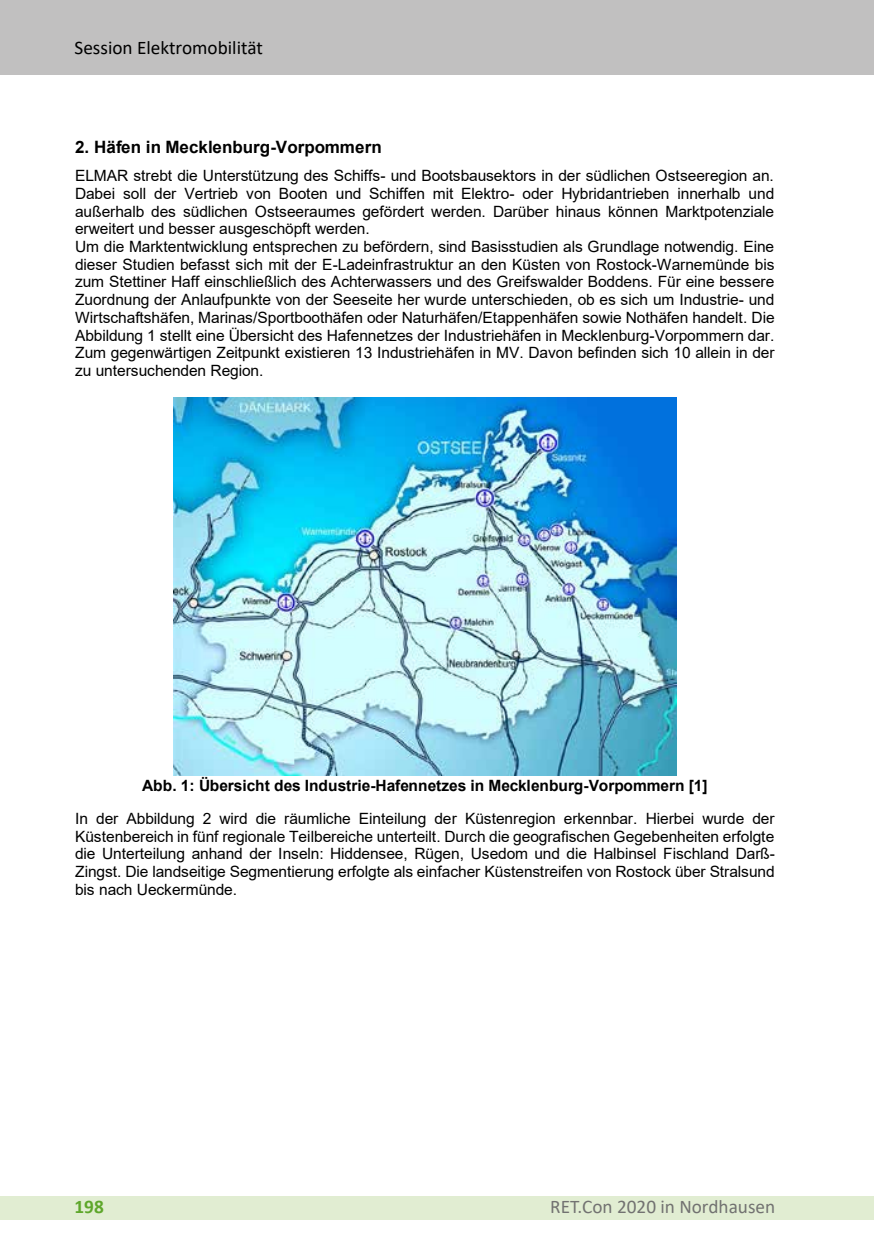
<style>
.page{position:relative;width:874px;height:1241px;background:#fff}
.page>*{position:absolute;margin:0;border:0;box-sizing:border-box;transform-origin:0 0}
.t1{font:19.25px "Calibri";color:#727271}
.t2{font:19.25px "Calibri";color:#000}
.t3{font:700 19.25px "Calibri";color:#5ea72b}
.t4{font:700 16.97px "Arial";color:#000}
.t5{font:15.58px/17.7px "Arial";letter-spacing:-.01em;color:#000}
.t6{font:700 15.58px "Arial";letter-spacing:-.01em;color:#000}
</style>
<div class="page">
<div style="left:0;top:1196px;width:873px;height:23px;background:#e1edd2"></div>
<div style="left:0;top:0;width:873px;height:74px;background:#c1c0c0"></div>
<img style="left:173px;top:397px;width:503px;height:378px">
<p class="t2" style="left:74px;top:34px;width:190px">Session Elektromobilität</p>
<p class="t4" style="left:75px;top:135px;width:308px">2. Häfen in Mecklenburg-Vorpommern</p>
<p class="t5" style="left:75px;top:167px;width:700px">ELMAR strebt die Unterstützung des Schiffs- und Bootsbausektors in der südlichen Ostseeregion an.<br>Dabei soll der Vertrieb von Booten und Schiffen mit Elektro- oder Hybridantrieben innerhalb und außerhalb des südlichen Ostseeraumes gefördert werden. Darüber hinaus können Marktpotenziale erweitert und besser ausgeschöpft werden.<br>Um die Marktentwicklung entsprechen zu befördern, sind Basisstudien als Grundlage notwendig. Eine dieser Studien befasst sich mit der E-Ladeinfrastruktur an den Küsten von Rostock-Warnemünde bis zum Stettiner Haff einschließlich des Achterwassers und des Greifswalder Boddens. Für eine bessere Zuordnung der Anlaufpunkte von der Seeseite her wurde unterschieden, ob es sich um Industrie- und Wirtschaftshäfen, Marinas/Sportboothäfen oder Naturhäfen/Etappenhäfen sowie Nothäfen handelt. Die Abbildung 1 stellt eine Übersicht des Hafennetzes der Industriehäfen in Mecklenburg-Vorpommern dar.<br>Zum gegenwärtigen Zeitpunkt existieren 13 Industriehäfen in MV. Davon befinden sich 10 allein in der zu untersuchenden Region.</p>
<p class="t6" style="left:142px;top:774px;width:566px">Abb. 1: Übersicht des Industrie-Hafennetzes in Mecklenburg-Vorpommern [1]</p>
<p class="t5" style="left:75px;top:809px;width:701px;text-align:justify">In der Abbildung 2 wird die räumliche Einteilung der Küstenregion erkennbar. Hierbei wurde der Küstenbereich in fünf regionale Teilbereiche unterteilt. Durch die geografischen Gegebenheiten erfolgte die Unterteilung anhand der Inseln: Hiddensee, Rügen, Usedom und die Halbinsel Fischland Darß-Zingst. Die landseitige Segmentierung erfolgte als einfacher Küstenstreifen von Rostock über Stralsund bis nach Ueckermünde.</p>
<p class="t3" style="left:74px;top:1192px;width:31px">198</p>
<p class="t1" style="left:550px;top:1193px;width:226px">RET.Con 2020 in Nordhausen</p>
</div>
